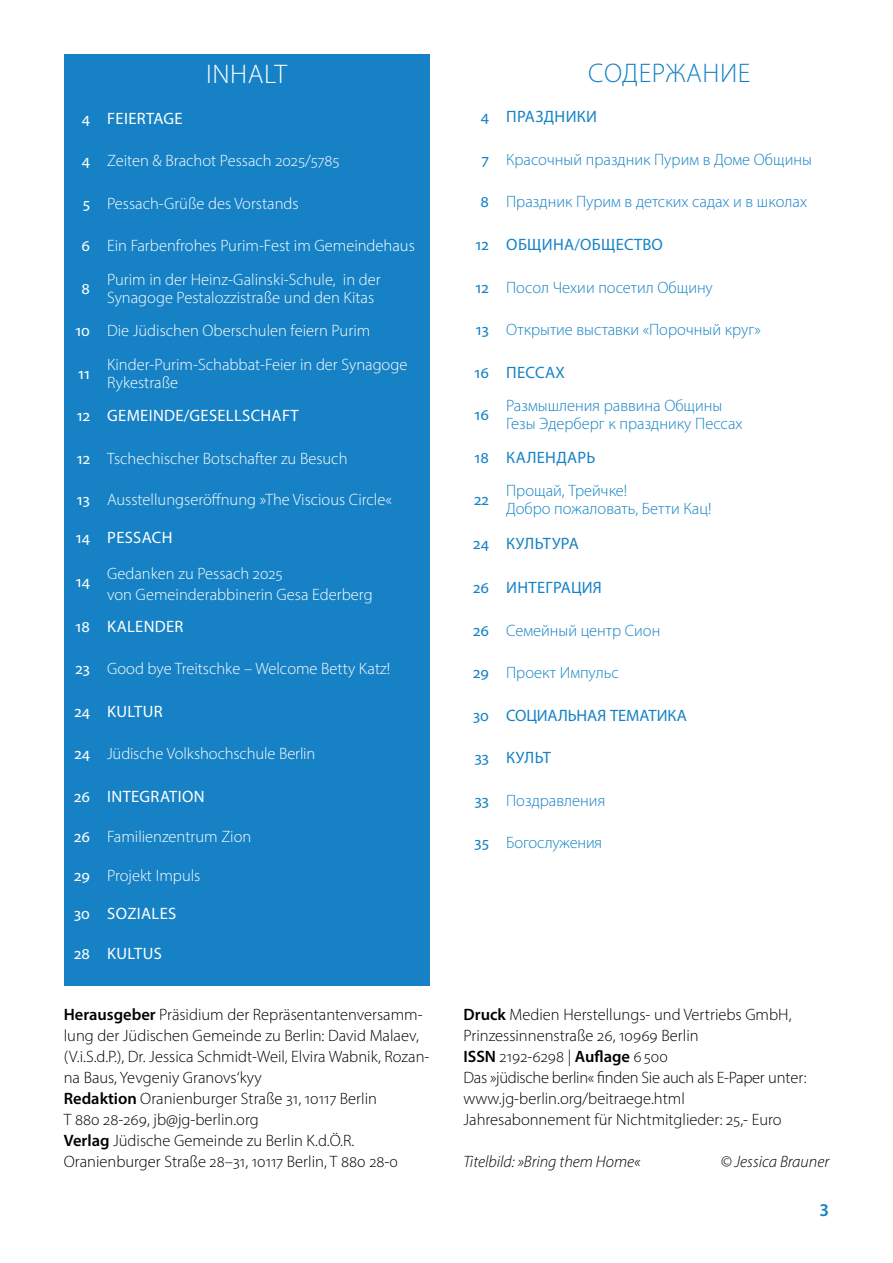
<style>
.page{position:relative;width:893px;height:1263px;background:#fff}
.page>*{position:absolute;margin:0;border:0;box-sizing:border-box;transform-origin:0 0}
.t1{font:300 27px "Myriad Pro";letter-spacing:.02em;color:#1682c5}
.t2{font:300 27px "Myriad Pro";letter-spacing:.02em;color:#fff}
.t3{font:600 18px "Myriad Pro";color:#1682c5}
.t4{font:300 16.5px/21px "Myriad Pro";color:#000}
.t5{font:300 16.5px/18px "Myriad Pro";color:#fff}
.t6{font:300 16.5px/18px "Myriad Pro";color:#1682c5}
.t7{font:16.5px "Myriad Pro";letter-spacing:.02em;color:#fff}
.t8{font:16.5px "Myriad Pro";letter-spacing:.02em;color:#1682c5}
.t9{font:italic 300 16.5px "Myriad Pro";color:#000}
.t10{font:16.5px "Myriad Pro";letter-spacing:-.01em;color:#1682c5}
.s1{font-weight:400}
.s2{font-weight:600}
</style>
<div class="page">
<div style="left:64px;top:54px;width:365px;height:931px;background:#1682c5"></div>
<h1 class="t2" style="left:206px;top:58px;width:82px">INHALT</h1>
<p class="t7" style="left:82px;top:108px;width:102px">4 FEIERTAGE</p>
<p class="t5" style="left:82px;top:152px;width:259px"><span class="s1">4</span> Zeiten &amp; Brachot Pessach 2025/5785</p>
<p class="t5" style="left:83px;top:194px;width:217px"><span class="s1">5</span> Pessach-Grüße des Vorstands</p>
<p class="t5" style="left:81px;top:237px;width:335px"><span class="s1">6</span> Ein Farbenfrohes Purim-Fest im Gemeindehaus</p>
<p class="t7" style="left:82px;top:278px;width:10px">8</p>
<p class="t5" style="left:107px;top:270px;width:275px">Purim in der Heinz-Galinski-Schule, in der<br>Synagoge Pestalozzistraße und den Kitas</p>
<p class="t5" style="left:75px;top:322px;width:296px"><span class="s1">10</span> Die Jüdischen Oberschulen feiern Purim</p>
<p class="t7" style="left:78px;top:363px;width:13px">11</p>
<p class="t5" style="left:107px;top:355px;width:302px">Kinder-Purim-Schabbat-Feier in der Synagoge<br>Rykestraße</p>
<p class="t7" style="left:77px;top:406px;width:223px">12 GEMEINDE/GESELLSCHAFT</p>
<p class="t5" style="left:77px;top:449px;width:272px"><span class="s1">12</span> Tschechischer Botschafter zu Besuch</p>
<p class="t5" style="left:77px;top:490px;width:316px"><span class="s1">13</span> Ausstellungseröffnung »The Viscious Circle«</p>
<p class="t5" style="left:76px;top:519px;width:208px;line-height:36px"><span class="s1">14 PESSACH<br>14</span> Gedanken zu Pessach 2025</p>
<p class="t5" style="left:107px;top:585px;width:267px">von Gemeinderabbinerin Gesa Ederberg</p>
<p class="t7" style="left:76px;top:616px;width:109px">18 KALENDER</p>
<p class="t5" style="left:76px;top:660px;width:316px"><span class="s1">23</span> Good bye Treitschke – Welcome Betty Katz!</p>
<p class="t7" style="left:74px;top:701px;width:90px">24 KULTUR</p>
<p class="t5" style="left:74px;top:745px;width:242px"><span class="s1">24</span> Jüdische Volkshochschule Berlin</p>
<p class="t7" style="left:74px;top:786px;width:132px">26 INTEGRATION</p>
<p class="t5" style="left:74px;top:828px;width:179px"><span class="s1">26</span> Familienzentrum Zion</p>
<p class="t5" style="left:74px;top:866px;width:128px"><span class="s1">29</span> Projekt Impuls</p>
<p class="t7" style="left:74px;top:903px;width:104px">30 SOZIALES</p>
<p class="t7" style="left:74px;top:943px;width:89px">28 KULTUS</p>
<p class="t4" style="left:64px;top:1004px;width:367px"><span class="s2">Herausgeber</span> Präsidium der Repräsentantenversamm&shy;lung der Jüdischen Gemeinde zu Berlin: David Malaev, (V.i.S.d.P.), Dr. Jessica Schmidt-Weil, Elvira Wabnik, Rozan&shy;na Baus, Yevgeniy Granovs‘kyy<br><span class="s2">Redaktion</span> Oranienburger Straße 31, 10117 Berlin<br>T 880 28-269, jb@jg-berlin.org<br><span class="s2">Verlag</span> Jüdische Gemeinde zu Berlin K.d.Ö.R.<br>Oranienburger Straße 28–31, 10117 Berlin, T 880 28-0</p>
<h1 class="t1" style="left:588px;top:56px;width:164px">CОДЕРЖАНИЕ</h1>
<p class="t8" style="left:481px;top:107px;width:118px">4 ПРАЗДНИКИ</p>
<p class="t6" style="left:482px;top:150px;width:332px"><span class="s1">7</span> Красочный праздник Пурим в Доме Общины</p>
<p class="t6" style="left:480px;top:193px;width:328px"><span class="s1">8</span> Праздник Пурим в детских садах и в школах</p>
<p class="t8" style="left:476px;top:234px;width:189px">12 ОБЩИНА/ОБЩЕСТВО</p>
<p class="t6" style="left:476px;top:278px;width:239px"><span class="s1">12</span> Посол Чехии посетил Общину</p>
<p class="t6" style="left:476px;top:321px;width:287px"><span class="s1">13</span> Открытие выставки «Порочный круг»</p>
<p class="t8" style="left:474px;top:362px;width:92px">16 ПЕССАХ</p>
<p class="t8" style="left:474px;top:405px;width:16px">16</p>
<p class="t6" style="left:506px;top:397px;width:238px">Размышления раввина Общины<br>Гезы Эдерберг к празднику Пессах</p>
<p class="t8" style="left:474px;top:447px;width:123px">18 КАЛЕНДАРЬ</p>
<p class="t8" style="left:474px;top:490px;width:16px">22</p>
<p class="t6" style="left:506px;top:482px;width:207px">Прощай, Трейчке!<br>Добро пожаловать, Бетти Кац!</p>
<p class="t8" style="left:473px;top:533px;width:107px">24 КУЛЬТУРА</p>
<p class="t8" style="left:473px;top:577px;width:130px">26 ИНТЕГРАЦИЯ</p>
<p class="t6" style="left:473px;top:621px;width:189px"><span class="s1">26</span> Семейный центр Сион</p>
<p class="t6" style="left:473px;top:663px;width:147px"><span class="s1">29</span> Проект Импульс</p>
<p class="t10" style="left:473px;top:705px;width:215px">30 СОЦИАЛЬНАЯ ТЕМАТИКА</p>
<p class="t8" style="left:475px;top:747px;width:78px">33 КУЛЬТ</p>
<p class="t6" style="left:475px;top:791px;width:132px"><span class="s1">33</span> Поздравления</p>
<p class="t6" style="left:475px;top:833px;width:129px"><span class="s1">35</span> Богослужения</p>
<p class="t4" style="left:463px;top:1004px;width:345px"><span class="s2">Druck</span> Medien Herstellungs- und Vertriebs GmbH, Prinzessinnenstraße 26, 10969 Berlin<br><span class="s2">ISSN</span> 2192-6298 | <span class="s2">Auflage</span> 6500<br>Das »jüdische berlin« finden Sie auch als E-Paper unter: www.jg-berlin.org/beitraege.html Jahresabonnement für Nichtmitglieder: 25,- Euro</p>
<p class="t9" style="left:463px;top:1152px;width:178px">Titelbild: »Bring them Home«</p>
<p class="t9" style="left:720px;top:1152px;width:110px">© Jessica Brauner</p>
<p class="t3" style="left:819px;top:1198px;width:11px">3</p>
</div>
